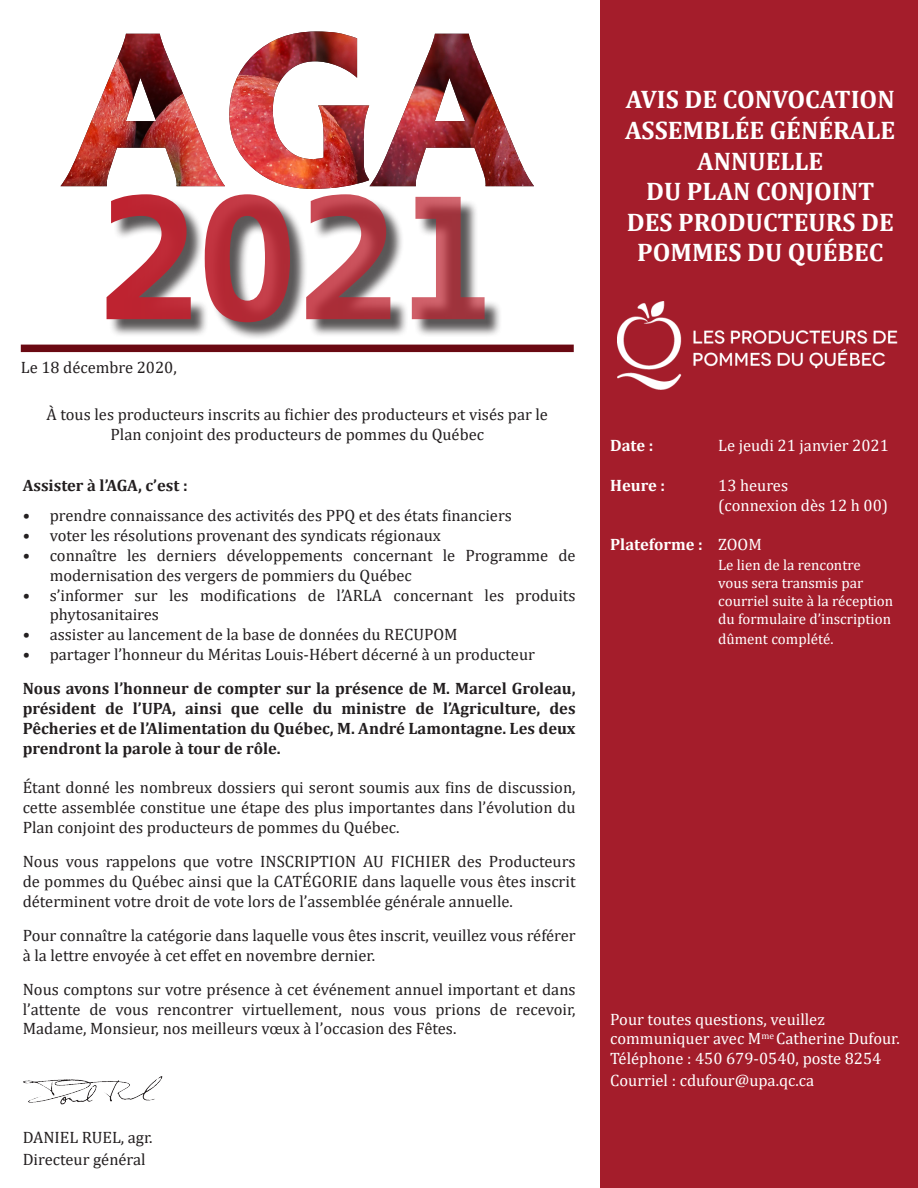
<style>
.page{position:relative;width:918px;height:1188px;background:#fff}
.page>*{position:absolute;margin:0;border:0;box-sizing:border-box;transform-origin:0 0}
.t1{font:700 181.5px "Biryani";color:#be2330}
.t2{font:700 25.5px/30.6px "Cambria";color:#fff;text-align:center}
.t3{font:16.5px/19.8px "Cambria";color:#231f20}
.t4{font:700 16.5px/19.8px "Cambria";color:#231f20;text-align:justify}
.t5{font:16.5px/19.8px "Cambria";color:#fff}
.t6{font:700 16.5px "Cambria";color:#fff}
.t7{font:15px/18px "Cambria";color:#fff}
.s1{font-weight:400}
</style>
<div class="page">
<img style="left:60px;top:32px;width:474px;height:157px">
<div style="left:109px;top:196px;width:394px;height:144px;background:#231f20;opacity:.75"></div>
<div style="left:600px;top:0;width:318px;height:1188px;background:#a41d2b"></div>
<div style="left:21px;top:345px;width:553px;height:7px;background:#6a0912"></div>
<img style="left:618px;top:301px;width:280px;height:89px">
<img style="left:23px;top:1076px;width:140px;height:29px">
<h1 class="t1" style="left:98px;top:150px;width:401px">2021</h1>
<p class="t3" style="left:21px;top:358px;width:157px">Le 18 décembre 2020,</p>
<p class="t3" style="left:47px;top:405px;width:503px">À tous les producteurs inscrits au fichier des producteurs et visés par le</p>
<p class="t3" style="left:111px;top:424px;width:375px">Plan conjoint des producteurs de pommes du Québec</p>
<p class="t4" style="left:23px;top:475px;width:167px">Assister à l’AGA, c’est :</p>
<p class="t3" style="left:23px;top:506px;width:491px">• prendre connaissance des activités des PPQ et des états financiers</p>
<p class="t3" style="left:23px;top:526px;width:420px">• voter les résolutions provenant des syndicats régionaux</p>
<p class="t3" style="left:50px;top:545px;width:527px;text-indent:-27px">• connaître les derniers développements concernant le Programme de modernisation des vergers de pommiers du Québec</p>
<p class="t3" style="left:50px;top:585px;width:527px;text-indent:-27px">• s’informer sur les modifications de l’ARLA concernant les produits phytosanitaires</p>
<p class="t3" style="left:23px;top:625px;width:436px">• assister au lancement de la base de données du RECUPOM</p>
<p class="t3" style="left:23px;top:644px;width:514px">• partager l’honneur du Méritas Louis-Hébert décerné à un producteur</p>
<p class="t4" style="left:23px;top:678px;width:554px">Nous avons l’honneur de compter sur la présence de M. Marcel Groleau, président de l’UPA, ainsi que celle du ministre de l’Agriculture, des Pêcheries et de l’Alimentation du Québec, M. André Lamontagne. Les deux prendront la parole à tour de rôle.</p>
<p class="t3" style="left:23px;top:778px;width:554px;text-align:justify">Étant donné les nombreux dossiers qui seront soumis aux fins de discussion, cette assemblée constitue une étape des plus importantes dans l’évolution du Plan conjoint des producteurs de pommes du Québec.</p>
<p class="t3" style="left:23px;top:851px;width:554px;text-align:justify">Nous vous rappelons que votre INSCRIPTION AU FICHIER des Producteurs de pommes du Québec ainsi que la CATÉGORIE dans laquelle vous êtes inscrit déterminent votre droit de vote lors de l’assemblée générale annuelle.</p>
<p class="t3" style="left:23px;top:925px;width:554px">Pour connaître la catégorie dans laquelle vous êtes inscrit, veuillez vous référer à la lettre envoyée à cet effet en novembre dernier.</p>
<p class="t3" style="left:23px;top:979px;width:554px;text-align:justify">Nous comptons sur votre présence à cet événement annuel important et dans l’attente de vous rencontrer virtuellement, nous vous prions de recevoir, Madame, Monsieur, nos meilleurs vœux à l’occasion des Fêtes.</p>
<p class="t3" style="left:23px;top:1128px;width:132px">DANIEL RUEL, agr.</p>
<p class="t3" style="left:23px;top:1149px;width:124px">Directeur général</p>
<p class="t2" style="left:626px;top:84px;width:270px">AVIS DE CONVOCATION</p>
<p class="t2" style="left:625px;top:114px;width:272px">ASSEMBLÉE GÉNÉRALE<br>ANNUELLE</p>
<p class="t2" style="left:646px;top:175px;width:230px">DU PLAN CONJOINT</p>
<p class="t2" style="left:627px;top:206px;width:269px">DES PRODUCTEURS DE<br>POMMES DU QUÉBEC</p>
<p class="t6" style="left:610px;top:434px;width:45px">Date :</p>
<p class="t5" style="left:718px;top:436px;width:172px">Le jeudi 21 janvier 2021</p>
<p class="t6" style="left:610px;top:474px;width:56px">Heure :</p>
<p class="t5" style="left:718px;top:475px;width:171px">13 heures<br>(connexion dès 12 h 00)</p>
<p class="t6" style="left:610px;top:533px;width:153px">Plateforme : <span class="s1">ZOOM</span></p>
<p class="t7" style="left:718px;top:556px;width:177px">Le lien de la rencontre vous sera transmis par courriel suite à la réception du formulaire d’inscription</p>
<p class="t7" style="left:718px;top:630px;width:117px">dûment complété.</p>
<p class="t5" style="left:610px;top:1009px;width:291px">Pour toutes questions, veuillez communiquer avec M<sup>me</sup> Catherine Dufour.</p>
<p class="t5" style="left:610px;top:1049px;width:273px">Téléphone : 450 679-0540, poste 8254</p>
<p class="t5" style="left:610px;top:1070px;width:205px">Courriel : cdufour@upa.qc.ca</p>
</div>
